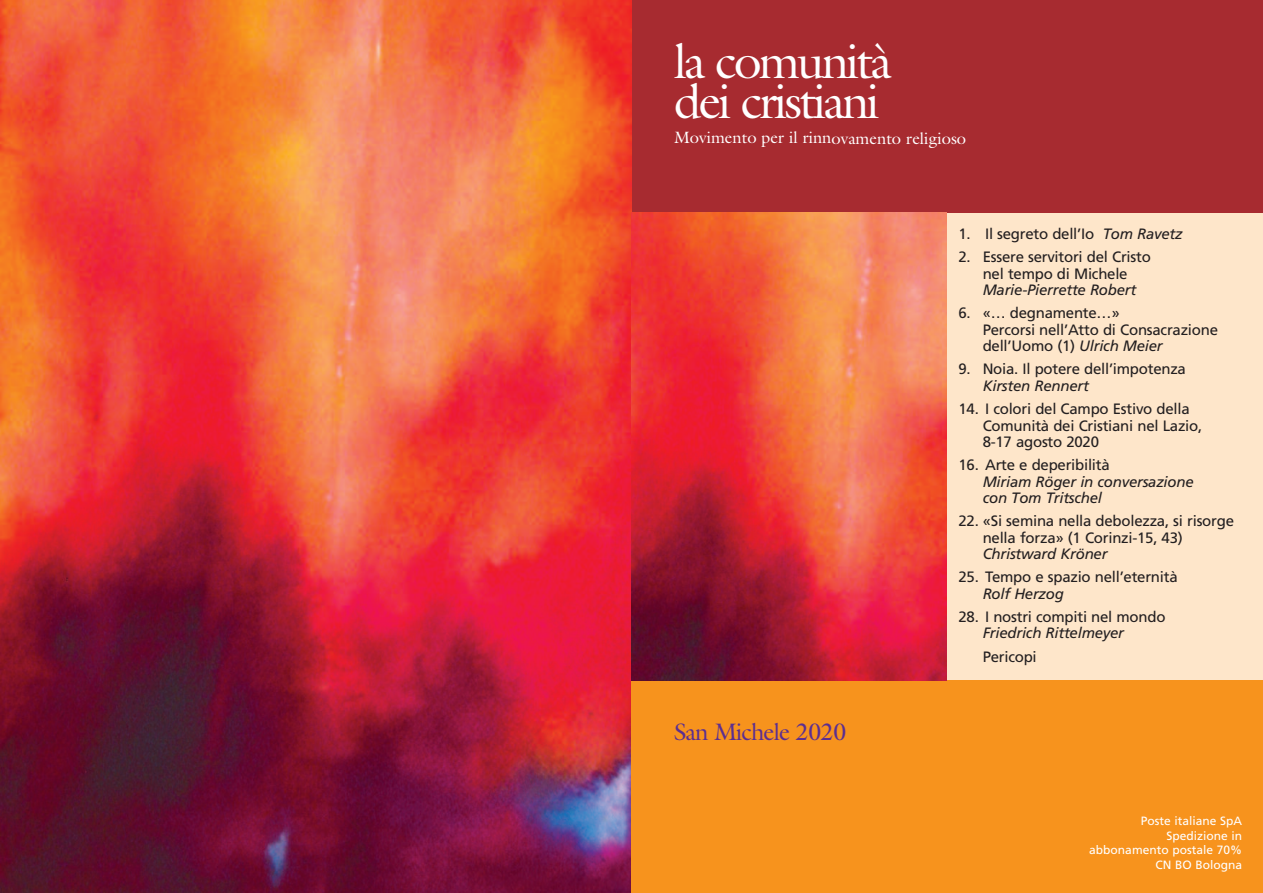
<style>
.page{position:relative;width:1263px;height:893px;background:#fff}
.page>*{position:absolute;margin:0;border:0;box-sizing:border-box;transform-origin:0 0}
.t1{font:49.05px/40.2px "Galliard";letter-spacing:-.055em;color:#fff}
.t2{font:24px "Galliard";letter-spacing:-.04em;color:#5b2e91}
.t3{font:16.5px "Galliard";color:#fff}
.t4{font:15px/16.5px "Frutiger";letter-spacing:-.015em;color:#231f20}
.t5{font:italic 15px/16.5px "Frutiger";letter-spacing:-.015em;color:#231f20}
.t6{font:12px/14.4px "Frutiger";color:#fff;text-align:right}
.s1{font-style:italic}
</style>
<div class="page">
<div style="left:913px;top:189px;width:350px;height:513px;background:#fee6ca"></div>
<div style="left:631px;top:0;width:632px;height:213px;background:#a72b30"></div>
<img style="left:0;top:0;width:631px;height:893px">
<div style="left:631px;top:680px;width:632px;height:213px;background:#f7931d"></div>
<img style="left:631px;top:213px;width:315px;height:467px">
<h1 class="t1" style="left:674px;top:41px;width:219px">la comunità dei cristiani</h1>
<p class="t3" style="left:674px;top:128px;width:294px">Movimento per il rinnovamento religioso</p>
<h2 class="t2" style="left:674px;top:718px;width:174px">San Michele 2020</h2>
<p class="t4" style="left:958px;top:227px;width:226px">1. Il segreto dell’Io <span class="s1">Tom Ravetz</span></p>
<p class="t4" style="left:958px;top:250px;width:194px;text-align:center">2. Essere servitori del Cristo nel tempo di Michele</p>
<p class="t5" style="left:983px;top:283px;width:155px">Marie-Pierrette Robert</p>
<p class="t4" style="left:983px;top:306px;width:237px;text-indent:-24px">6. «… degnamente…»<br>Percorsi nell’Atto di Consacrazione dell’Uomo (1) <span class="s1">Ulrich Meier</span></p>
<p class="t4" style="left:958px;top:362px;width:229px">9. Noia. Il potere dell’impotenza</p>
<p class="t5" style="left:983px;top:379px;width:108px">Kirsten Rennert</p>
<p class="t4" style="left:983px;top:402px;width:221px;text-indent:-24px">14. I colori del Campo Estivo della<br>Comunità dei Cristiani nel Lazio,<br>8-17 agosto 2020</p>
<p class="t4" style="left:958px;top:458px;width:153px">16. Arte e deperibilità</p>
<p class="t5" style="left:983px;top:474px;width:212px">Miriam Röger in conversazione con Tom Tritschel</p>
<p class="t4" style="left:983px;top:514px;width:253px;text-indent:-24px">22. «Si semina nella debolezza, si risorge nella forza» (1 Corinzi-15, 43)</p>
<p class="t5" style="left:983px;top:547px;width:126px">Christward Kröner</p>
<p class="t4" style="left:958px;top:570px;width:221px">25. Tempo e spazio nell’eternità</p>
<p class="t5" style="left:983px;top:586px;width:83px">Rolf Herzog</p>
<p class="t4" style="left:958px;top:610px;width:209px">28. I nostri compiti nel mondo</p>
<p class="t5" style="left:983px;top:626px;width:143px">Friedrich Rittelmeyer</p>
<p class="t4" style="left:983px;top:649px;width:56px">Pericopi</p>
<p class="t6" style="left:1089px;top:815px;width:154px">Poste italiane SpA<br>Spedizione in abbonamento postale 70%<br>CN BO Bologna</p>
</div>
